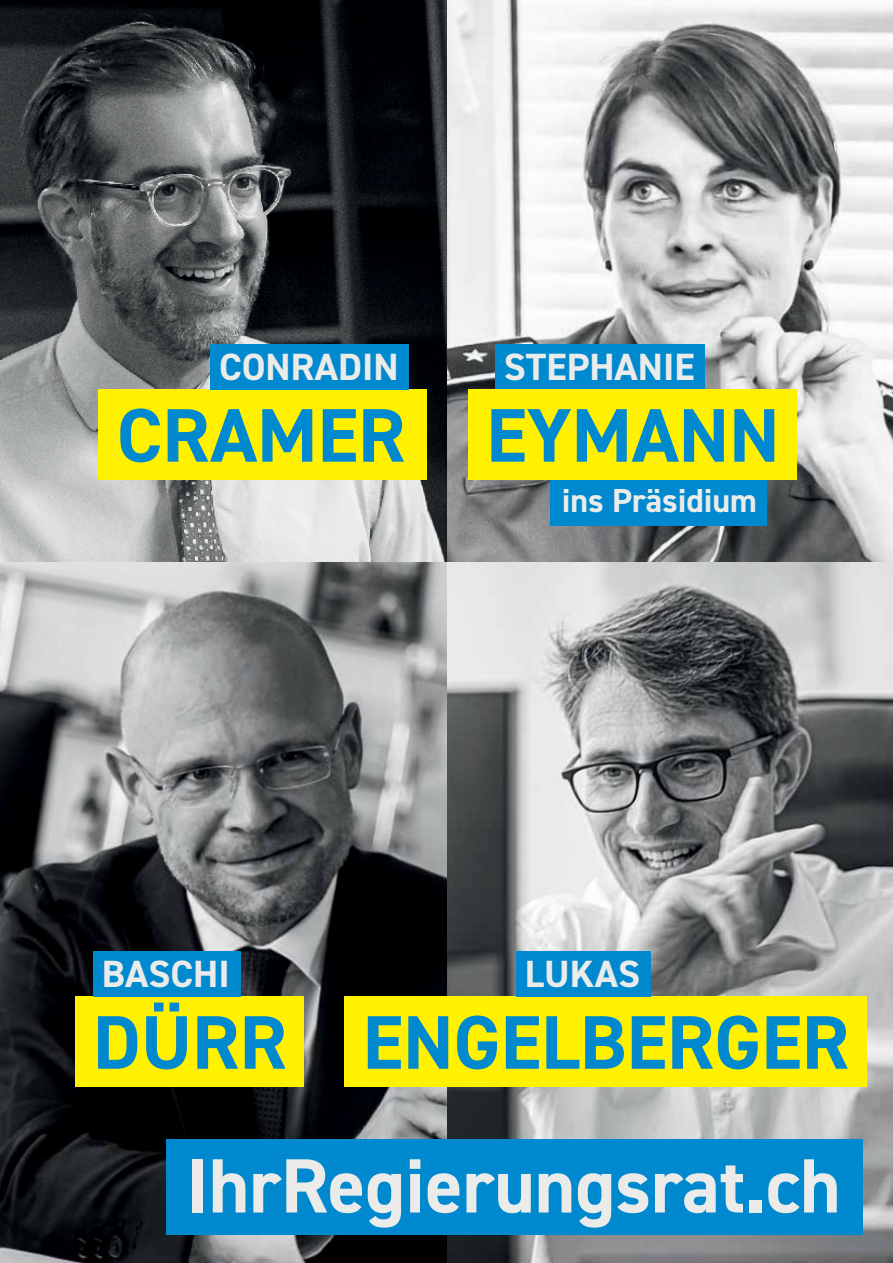
<style>
.page{position:relative;width:893px;height:1263px;background:#fff}
.page>*{position:absolute;margin:0;border:0;box-sizing:border-box;transform-origin:0 0}
.t1{font:700 77.1px "DIN2014";color:#ebebea}
.t2{font:700 76.2px "DIN2014";color:#0089cf}
.t3{font:700 37.95px "DIN2014";color:#ebebea}
.t4{font:700 33.3px "DIN2014";color:#ebebea}
</style>
<div class="page">
<img style="left:0;top:1px;width:893px;height:1262px">
<div style="left:344px;top:996px;width:523px;height:91px;background:#fff100"></div>
<div style="left:75px;top:996px;width:229px;height:91px;background:#fff100"></div>
<div style="left:99px;top:389px;width:328px;height:91px;background:#fff100"></div>
<div style="left:210px;top:344px;width:199px;height:45px;background:#0089cf"></div>
<div style="left:93px;top:951px;width:148px;height:45px;background:#0089cf"></div>
<div style="left:516px;top:951px;width:134px;height:45px;background:#0089cf"></div>
<div style="left:495px;top:344px;width:210px;height:45px;background:#0089cf"></div>
<div style="left:468px;top:389px;width:329px;height:91px;background:#fff100"></div>
<div style="left:550px;top:480px;width:217px;height:45px;background:#0089cf"></div>
<div style="left:166px;top:1139px;width:697px;height:96px;background:#0089cf"></div>
<p class="t3" style="left:219px;top:342px;width:181px">CONRADIN</p>
<h2 class="t2" style="left:117px;top:385px;width:290px">CRAMER</h2>
<p class="t3" style="left:504px;top:342px;width:192px">STEPHANIE</p>
<h2 class="t2" style="left:486px;top:385px;width:295px">EYMANN</h2>
<p class="t4" style="left:562px;top:478px;width:197px">ins Präsidium</p>
<p class="t3" style="left:102px;top:949px;width:129px">BASCHI</p>
<p class="t3" style="left:525px;top:949px;width:117px">LUKAS</p>
<h2 class="t2" style="left:93px;top:992px;width:758px">DÜRR ENGELBERGER</h2>
<h1 class="t1" style="left:186px;top:1134px;width:656px">IhrRegierungsrat.ch</h1>
</div>
